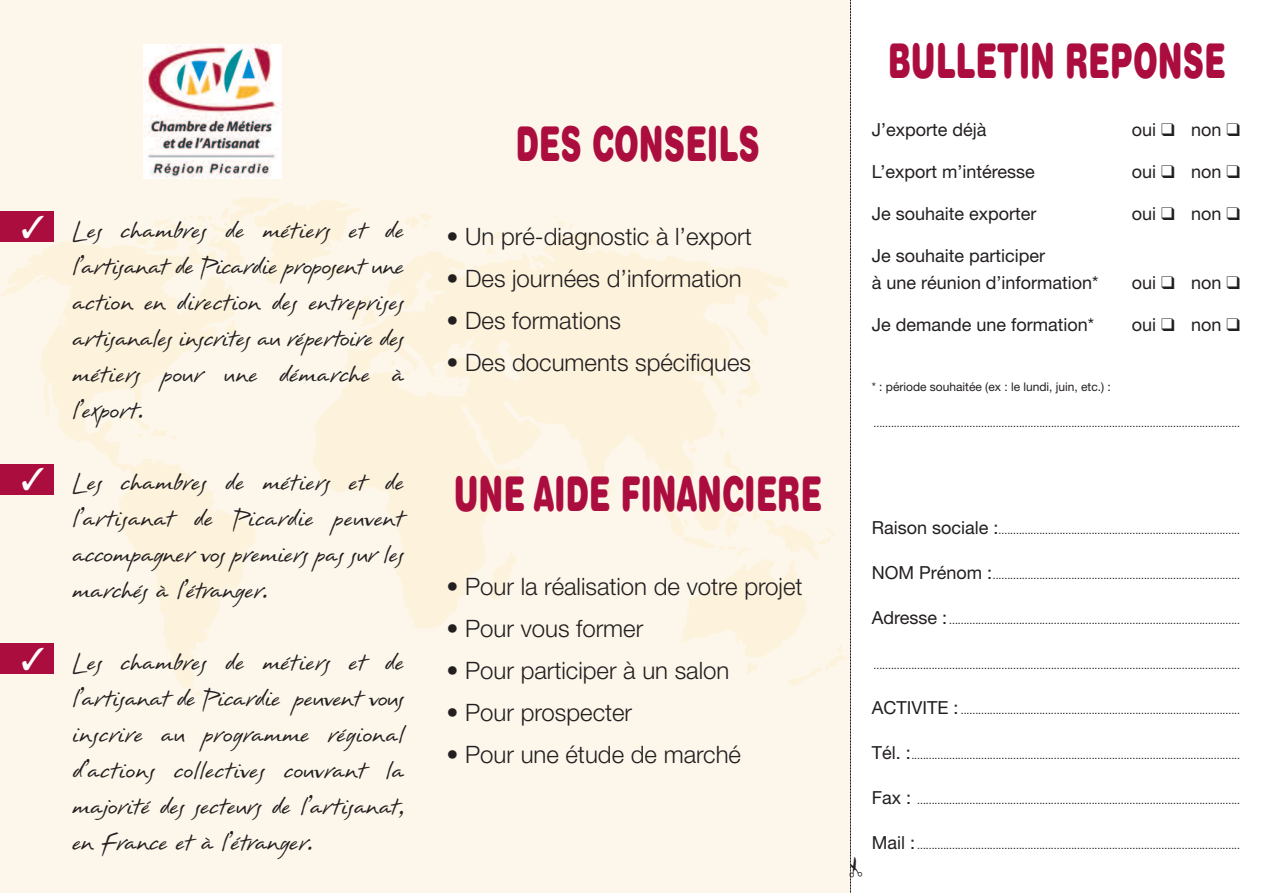
<style>
.page{position:relative;width:1263px;height:893px;background:#fff}
.page>*{position:absolute;margin:0;border:0;box-sizing:border-box;transform-origin:0 0}
.t1{font:900 48px "Helvetica Rounded";color:#ab0d3e;scale:.62 1}
.t2{font:31.5px/36px "Erazure";color:#231f20;text-align:justify}
.t3{font:300 24px "Helvetica Neue";color:#231f20}
.t4{font:18px/27px "Helvetica Neue";color:#231f20}
.t5{font:12px "Helvetica Neue";color:#231f20}
.t6{font:10.5px "Helvetica Neue";color:#231f20}
.s1{color:#fff}
.s2{font-size:18px}
</style>
<div class="page">
<div style="left:0;top:0;width:850px;height:893px;background:#fdf7eb"></div>
<svg style="left:0;top:197px;width:850px;height:499px"></svg>
<div style="left:0;top:211px;width:54px;height:31px;background:#ab0d3e"></div>
<div style="left:0;top:464px;width:54px;height:30px;background:#ab0d3e"></div>
<div style="left:0;top:643px;width:54px;height:31px;background:#ab0d3e"></div>
<img style="left:144px;top:44px;width:137px;height:134px">
<svg style="left:850px;top:0;width:1px;height:893px"></svg>
<h2 class="t2" style="left:72px;top:209px;width:333px;text-indent:-51px"><span class="s1">✓</span> Les chambres de métiers et de l’artisanat de Picardie proposent une action en direction des entreprises artisanales inscrites au répertoire des métiers pour une démarche à l’export.</h2>
<h2 class="t2" style="left:72px;top:461px;width:333px;text-indent:-51px"><span class="s1">✓</span> Les chambres de métiers et de l’artisanat de Picardie peuvent accompagner vos premiers pas sur les marchés à l’étranger.</h2>
<h2 class="t2" style="left:72px;top:641px;width:333px;text-indent:-51px"><span class="s1">✓</span> Les chambres de métiers et de l’artisanat de Picardie peuvent vous inscrire au programme régional d’actions collectives couvrant la majorité des secteurs de l’artisanat, en France et à l’étranger.</h2>
<h1 class="t1" style="left:516px;top:126px;width:395px">DES CONSEILS</h1>
<h3 class="t3" style="left:446px;top:227px;width:307px">• Un pré-diagnostic à l’export</h3>
<h3 class="t3" style="left:446px;top:269px;width:297px">• Des journées d’information</h3>
<h3 class="t3" style="left:446px;top:311px;width:176px">• Des formations</h3>
<h3 class="t3" style="left:446px;top:353px;width:306px">• Des documents spécifiques</h3>
<h1 class="t1" style="left:454px;top:476px;width:596px">UNE AIDE FINANCIERE</h1>
<h3 class="t3" style="left:446px;top:578px;width:358px">• Pour la réalisation de votre projet</h3>
<h3 class="t3" style="left:446px;top:620px;width:198px">• Pour vous former</h3>
<h3 class="t3" style="left:446px;top:662px;width:284px">• Pour participer à un salon</h3>
<h3 class="t3" style="left:446px;top:704px;width:187px">• Pour prospecter</h3>
<h3 class="t3" style="left:446px;top:746px;width:296px">• Pour une étude de marché</h3>
<h1 class="t1" style="left:888px;top:43px;width:547px">BULLETIN REPONSE</h1>
<h3 class="t4" style="left:872px;top:118px;width:116px">J’exporte déjà</h3>
<h3 class="t4" style="left:1132px;top:118px;width:110px">oui ❑ non ❑</h3>
<h3 class="t4" style="left:872px;top:160px;width:164px">L’export m’intéresse</h3>
<h3 class="t4" style="left:1132px;top:160px;width:110px">oui ❑ non ❑</h3>
<h3 class="t4" style="left:872px;top:202px;width:166px">Je souhaite exporter</h3>
<h3 class="t4" style="left:1132px;top:202px;width:110px">oui ❑ non ❑</h3>
<h3 class="t4" style="left:872px;top:244px;width:228px">Je souhaite participer<br>à une réunion d’information*</h3>
<h3 class="t4" style="left:1132px;top:271px;width:110px">oui ❑ non ❑</h3>
<h3 class="t4" style="left:872px;top:313px;width:224px">Je demande une formation*</h3>
<h3 class="t4" style="left:1132px;top:313px;width:110px">oui ❑ non ❑</h3>
<p class="t5" style="left:872px;top:382px;width:241px">* : période souhaitée (ex : le lundi, juin, etc.) :</p>
<p class="t6" style="left:873px;top:419px;width:368px">..............................................................................................................................</p>
<p class="t6" style="left:872px;top:526px;width:370px"><span class="s2">Raison sociale :</span>...................................................................................</p>
<p class="t6" style="left:872px;top:571px;width:370px"><span class="s2">NOM Prénom :</span>.....................................................................................</p>
<p class="t6" style="left:872px;top:616px;width:370px"><span class="s2">Adresse :</span> ....................................................................................................</p>
<p class="t6" style="left:873px;top:661px;width:368px">..............................................................................................................................</p>
<p class="t6" style="left:872px;top:706px;width:370px"><span class="s2">ACTIVITE :</span> ................................................................................................</p>
<p class="t6" style="left:872px;top:751px;width:370px"><span class="s2">Tél. :</span>.................................................................................................................</p>
<p class="t6" style="left:872px;top:796px;width:370px"><span class="s2">Fax :</span> ...............................................................................................................</p>
<p class="t6" style="left:872px;top:841px;width:370px"><span class="s2">Mail :</span> ...............................................................................................................</p>
</div>
